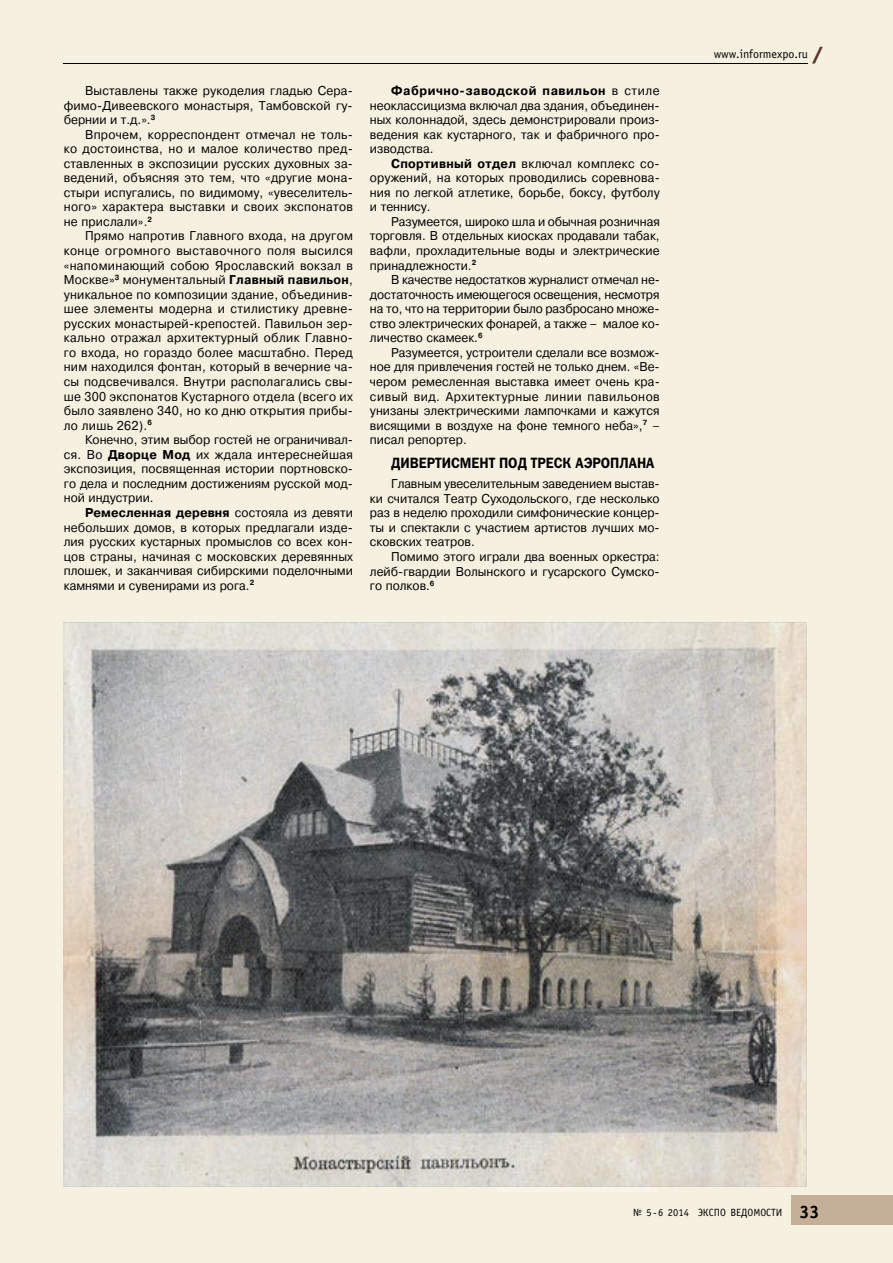
<style>
.page{position:relative;width:893px;height:1263px;background:#f6f0e1}
.page>*{position:absolute;margin:0;border:0;box-sizing:border-box;transform-origin:0 0}
.t1{font:15px "Franklin Gothic Demi C";color:#000;scale:.9 1}
.t2{font:12.75px/14.5px "Pragmatica C";color:#000;text-align:justify;scale:.95 1}
.t3{font:12px "Officina Sans C";color:#000}
.t4{font:10.5px "Officina Sans C";color:#000}
.s1{font-weight:700}
.s2{font-family:"Futuris XC";font-weight:700;font-size:18px;color:#563626}
.s3{font-weight:700;font-size:18px}
</style>
<div class="page">
<div style="left:791px;top:1195px;width:102px;height:30px;background:#c4b098"></div>
<hr style="left:64px;top:64px;width:744px;height:1px;background:#000">
<svg style="left:497px;top:1186px;width:160px;height:5px"></svg>
<svg style="left:64px;top:622px;width:742px;height:564px;background:#a19e9b"></svg>
<p class="t2" style="left:64px;top:83px;width:306px;text-indent:21px">Выставлены также рукоделия гладью Сера&shy;фимо-Дивеевского монастыря, Тамбовской гу&shy;бернии и т.д.».<sup>3</sup></p>
<p class="t2" style="left:64px;top:127px;width:306px;text-indent:21px">Впрочем, корреспондент отмечал не толь&shy;ко достоинства, но и малое количество пред&shy;ставленных в экспозиции русских духовных за&shy;ведений, объясняя это тем, что «другие мона&shy;стыри испугались, по видимому, «увеселитель&shy;ного» характера выставки и своих экспонатов не прислали».<sup>2</sup></p>
<p class="t2" style="left:64px;top:229px;width:306px;text-indent:21px">Прямо напротив Главного входа, на другом конце огромного выставочного поля высился «напоминающий собою Ярославский вокзал в Москве»<sup>3</sup> монументальный <span class="s1">Главный павильон</span>, уникальное по композиции здание, объединив&shy;шее элементы модерна и стилистику древне&shy;русских монастырей-крепостей. Павильон зер&shy;кально отражал архитектурный облик Главно&shy;го входа, но гораздо более масштабно. Перед ним находился фонтан, который в вечерние ча&shy;сы подсвечивался. Внутри располагались свы&shy;ше 300 экспонатов Кустарного отдела (всего их было заявлено 340, но ко дню открытия прибы&shy;ло лишь 262).<sup>6</sup></p>
<p class="t2" style="left:64px;top:433px;width:306px;text-indent:21px">Конечно, этим выбор гостей не ограничивал&shy;ся. Во <span class="s1">Дворце Мод</span> их ждала интереснейшая экспозиция, посвященная истории портновско&shy;го дела и последним достижениям русской мод&shy;ной индустрии.</p>
<p class="t2" style="left:64px;top:505px;width:306px;text-indent:21px"><span class="s1">Ремесленная деревня</span> состояла из девяти небольших домов, в которых предлагали изде&shy;лия русских кустарных промыслов со всех кон&shy;цов страны, начиная с московских деревянных плошек, и заканчивая сибирскими поделочными камнями и сувенирами из рога.<sup>2</sup></p>
<p class="t2" style="left:370px;top:83px;width:307px;text-indent:21px"><span class="s1">Фабрично-заводской павильон</span> в стиле неоклассицизма включал два здания, объединен&shy;ных колоннадой, здесь демонстрировали произ&shy;ведения как кустарного, так и фабричного про&shy;изводства.</p>
<p class="t2" style="left:370px;top:156px;width:307px;text-indent:21px"><span class="s1">Спортивный отдел</span> включал комплекс со&shy;оружений, на которых проводились соревнова&shy;ния по легкой атлетике, борьбе, боксу, футболу и теннису.</p>
<p class="t2" style="left:370px;top:214px;width:307px;text-indent:21px">Разумеется, широко шла и обычная розничная торговля. В отдельных киосках продавали табак, вафли, прохладительные воды и электрические принадлежности.<sup>2</sup></p>
<p class="t2" style="left:370px;top:273px;width:307px;text-indent:21px">В качестве недостатков журналист отмечал не&shy;достаточность имеющегося освещения, несмотря на то, что на территории было разбросано множе&shy;ство электрических фонарей, а также – малое ко&shy;личество скамеек.<sup>6</sup></p>
<p class="t2" style="left:370px;top:345px;width:307px;text-indent:21px">Разумеется, устроители сделали все возмож&shy;ное для привлечения гостей не только днем. «Ве&shy;чером ремесленная выставка имеет очень кра&shy;сивый вид. Архитектурные линии павильонов унизаны электрическими лампочками и кажутся висящими в воздухе на фоне темного неба»,<sup>7</sup> – писал репортер.</p>
<p class="t1" style="left:391px;top:454px;width:294px">ДИВЕРТИСМЕНТ ПОД ТРЕСК АЭРОПЛАНА</p>
<p class="t2" style="left:370px;top:477px;width:307px;text-indent:21px">Главным увеселительным заведением выстав&shy;ки считался Театр Суходольского, где несколько раз в неделю проходили симфонические концер&shy;ты и спектакли с участием артистов лучших мо&shy;сковских театров.</p>
<p class="t2" style="left:370px;top:549px;width:306px;text-indent:21px">Помимо этого играли два военных оркестра: лейб-гвардии Волынского и гусарского Сумско&shy;го полков.<sup>6</sup></p>
<p class="t3" style="left:714px;top:47px;width:111px">www.informexpo.ru <span class="s2">/</span></p>
<p class="t4" style="left:633px;top:1207px;width:188px">№ 5 6 2014 ЭКСПО ВЕДОМОСТИ <span class="s3">33</span></p>
</div>
